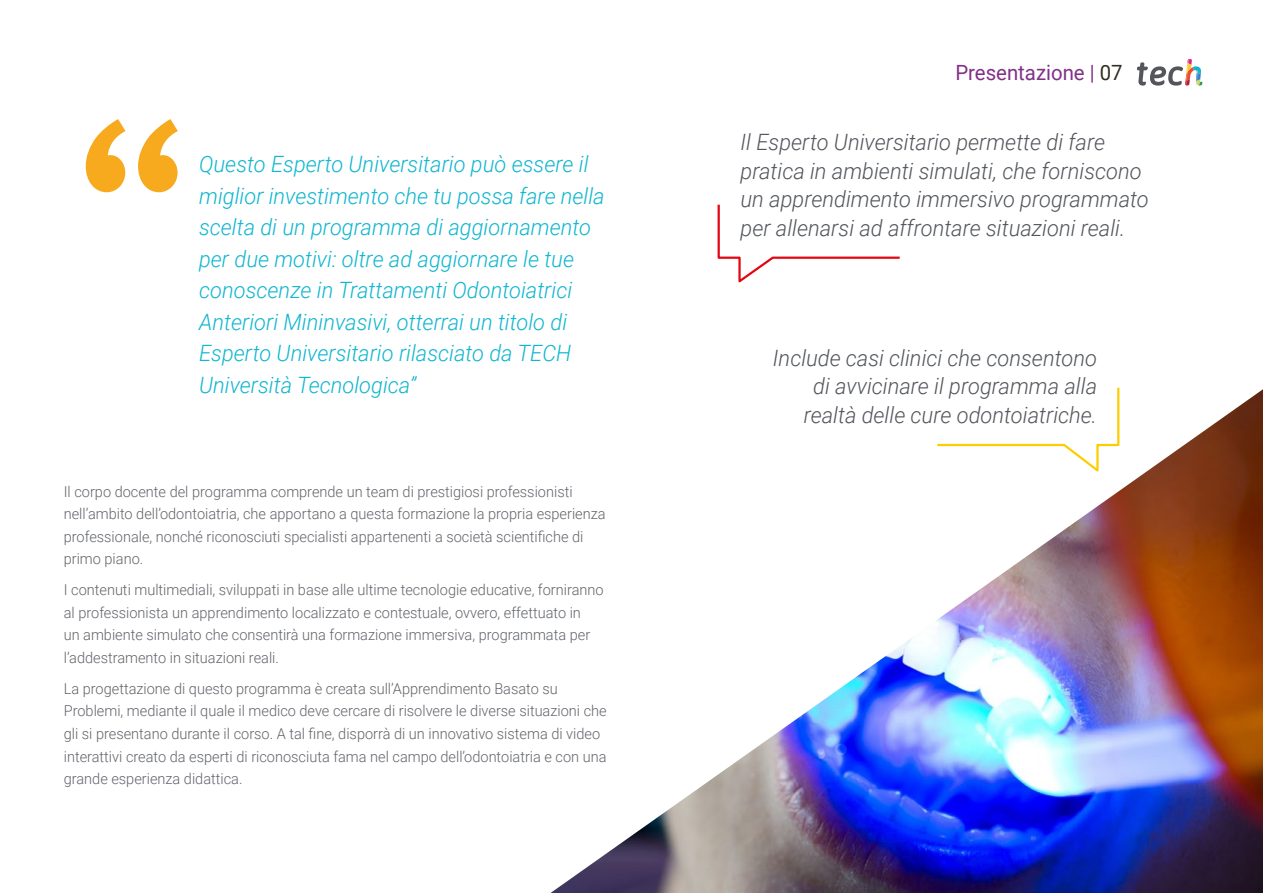
<style>
.page{position:relative;width:1263px;height:893px;background:#fff}
.page>*{position:absolute;margin:0;border:0;box-sizing:border-box;transform-origin:0 0}
.t1{font:italic 300 22.5px/31.5px "Roboto";color:#0fb6cf}
.t2{font:italic 300 22.5px/28.5px "Roboto";color:#52555b;text-align:right}
.t3{font:21px "Roboto";color:#813089}
.t4{font:300 15px/22.5px "Roboto";color:#61646a}
.s1{color:#312e20}
</style>
<div class="page">
<svg style="left:86px;top:119px;width:92px;height:73px"></svg>
<svg style="left:717px;top:204px;width:183px;height:79px"></svg>
<img style="left:550px;top:389px;width:713px;height:504px">
<svg style="left:1137px;top:59px;width:65px;height:27px"></svg>
<p class="t1" style="left:199px;top:148px;width:407px">Questo Esperto Universitario può essere il miglior investimento che tu possa fare nella scelta di un programma di aggiornamento per due motivi: oltre ad aggiornare le tue conoscenze in Trattamenti Odontoiatrici Anteriori Mininvasivi, otterrai un titolo di Esperto Universitario rilasciato da TECH Università Tecnologica”</p>
<p class="t4" style="left:64px;top:480px;width:543px">Il corpo docente del programma comprende un team di prestigiosi professionisti nell’ambito dell’odontoiatria, che apportano a questa formazione la propria esperienza professionale, nonché riconosciuti specialisti appartenenti a società scientifiche di primo piano.</p>
<p class="t4" style="left:64px;top:578px;width:541px">I contenuti multimediali, sviluppati in base alle ultime tecnologie educative, forniranno al professionista un apprendimento localizzato e contestuale, ovvero, effettuato in<br>un ambiente simulato che consentirà una formazione immersiva, programmata per l’addestramento in situazioni reali.</p>
<p class="t4" style="left:64px;top:677px;width:544px">La progettazione di questo programma è creata sull’Apprendimento Basato su Problemi, mediante il quale il medico deve cercare di risolvere le diverse situazioni che gli si presentano durante il corso. A tal fine, disporrà di un innovativo sistema di video interattivi creato da esperti di riconosciuta fama nel campo dell’odontoiatria e con una grande esperienza didattica.</p>
<h2 class="t3" style="left:955px;top:57px;width:169px">Presentazione | <span class="s1">07</span></h2>
<h1 class="t2" style="left:740px;top:127px;width:410px;text-align:left">Il Esperto Universitario permette di fare pratica in ambienti simulati, che forniscono un apprendimento immersivo programmato per allenarsi ad affrontare situazioni reali.</h1>
<h1 class="t2" style="left:773px;top:342px;width:326px">Include casi clinici che consentono di avvicinare il programma alla realtà delle cure odontoiatriche.</h1>
</div>
